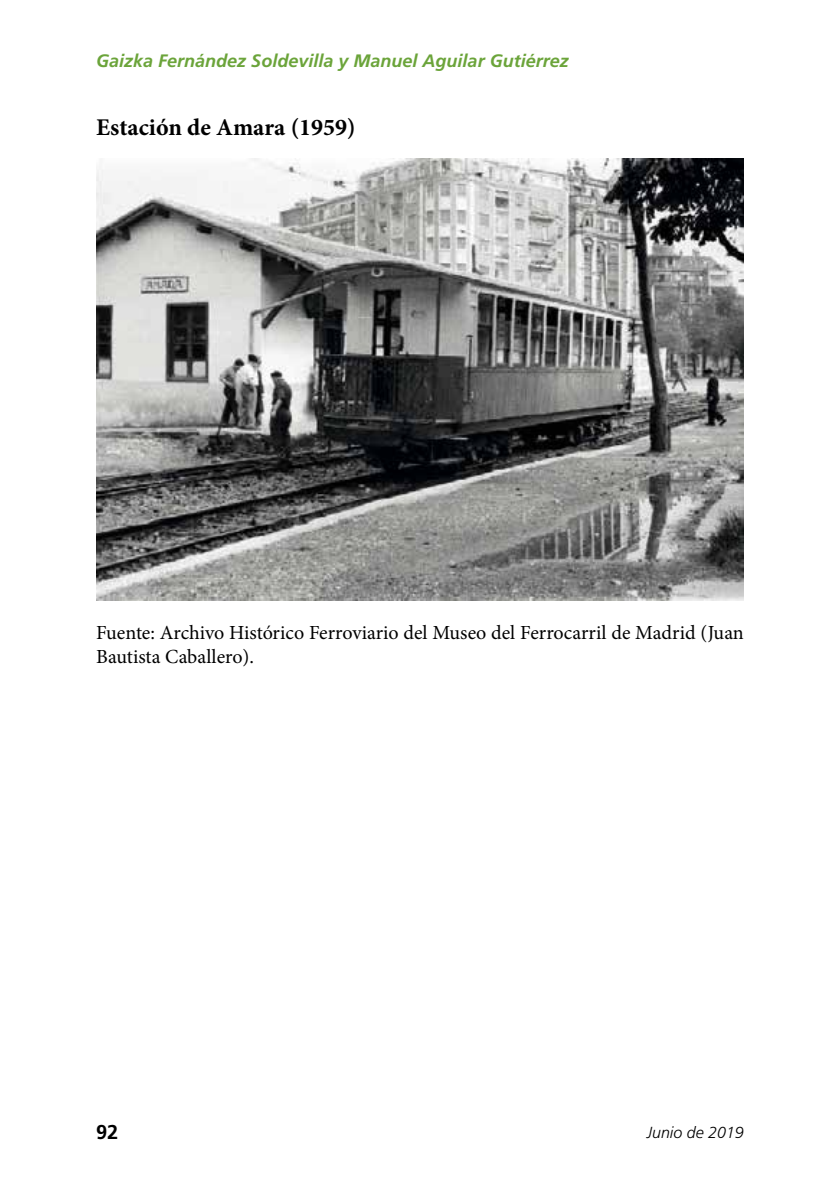
<style>
.page{position:relative;width:840px;height:1191px;background:#fff}
.page>*{position:absolute;margin:0;border:0;box-sizing:border-box;transform-origin:0 0}
.t1{font:700 24px "Minion Pro";color:#000}
.t2{font:20px/24px "Minion Pro";color:#000}
.t3{font:700 20px "Frutiger LT Std";color:#000}
.t4{font:italic 700 18px "Frutiger LT Std";color:#6ba43a}
.t5{font:italic 300 16px "Frutiger LT Std";color:#000}
</style>
<div class="page">
<img style="left:96px;top:159px;width:647px;height:441px">
<p class="t4" style="left:96px;top:50px;width:474px">Gaizka Fernández Soldevilla y Manuel Aguilar Gutiérrez</p>
<p class="t1" style="left:96px;top:110px;width:261px">Estación de Amara (1959)</p>
<p class="t2" style="left:96px;top:620px;width:649px">Fuente: Archivo Histórico Ferroviario del Museo del Ferrocarril de Madrid (Juan<br>Bautista Caballero).</p>
<p class="t3" style="left:96px;top:1120px;width:24px">92</p>
<p class="t5" style="left:646px;top:1123px;width:98px">Junio de 2019</p>
</div>
